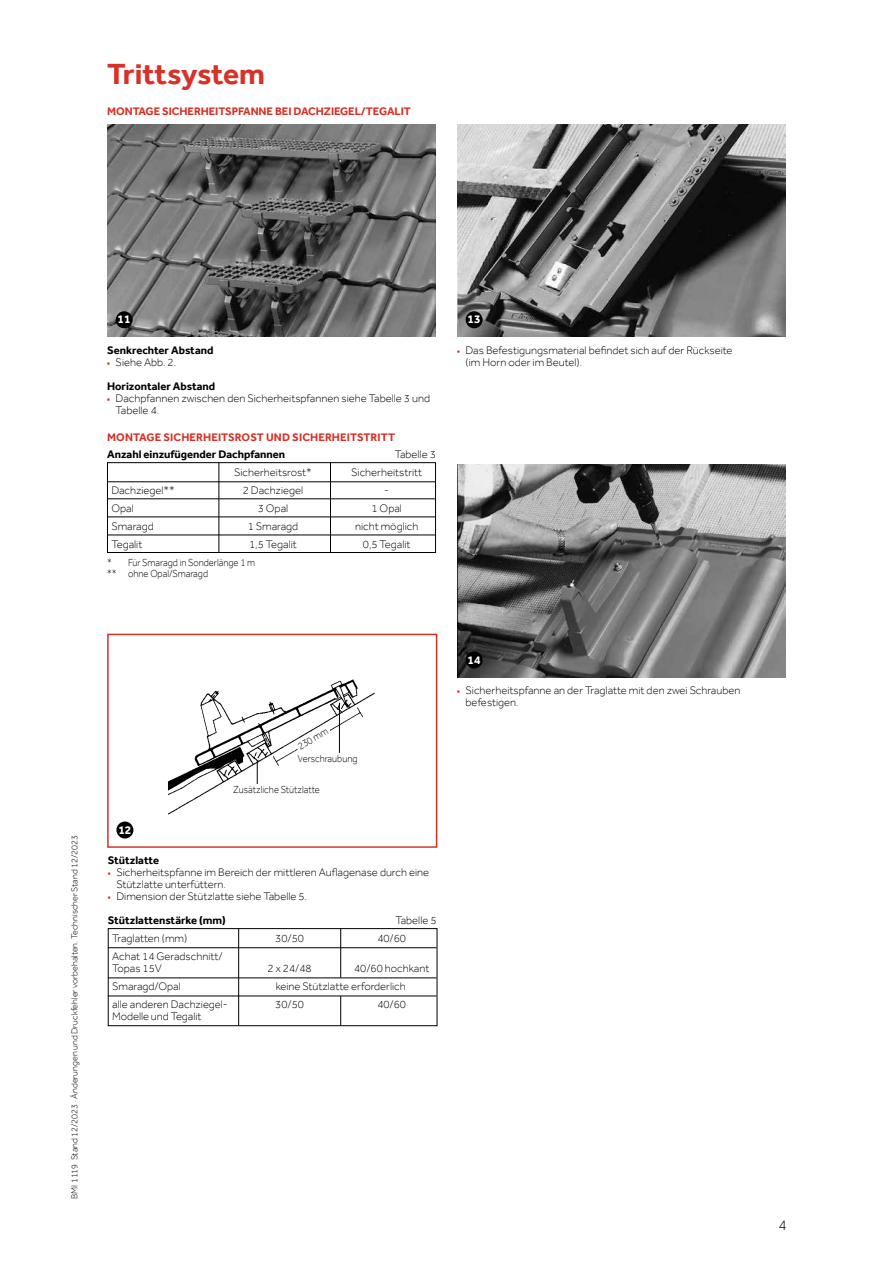
<style>
.page{position:relative;width:893px;height:1263px;background:#fff}
.page>*{position:absolute;margin:0;border:0;box-sizing:border-box;transform-origin:0 0}
.t1{font:700 30px "Effra";letter-spacing:-.01em;color:#d63228}
.t2{font:300 15px "Effra";color:#000}
.t3{font:700 12px "Effra";color:#fff}
.t4{font:300 11.25px/12px "Effra";color:#000}
.t5{font:700 11.25px/24px "Effra";color:#000}
.t6{font:700 11.25px "Effra";letter-spacing:-.005em;color:#d63228}
.t7{font:300 10.5px/11.2px "Effra";color:#000;scale:.9 1}
.t8{font:300 9px "Effra";color:#000}
.s1{color:#d63228}
.s2{font-weight:300}
</style>
<div class="page">
<img style="left:107px;top:124px;width:329px;height:213px">
<img style="left:168px;top:679px;width:207px;height:136px">
<div style="left:107px;top:634px;width:330px;height:214px;border:2px solid #d63228"></div>
<img style="left:457px;top:124px;width:329px;height:213px">
<img style="left:457px;top:464px;width:329px;height:213px">
<div style="left:116px;top:311px;width:17px;height:17px;background:#000;border-radius:50%"></div>
<div style="left:116px;top:821px;width:17px;height:17px;background:#000;border-radius:50%"></div>
<div style="left:466px;top:311px;width:17px;height:17px;background:#000;border-radius:50%"></div>
<div style="left:466px;top:651px;width:17px;height:17px;background:#000;border-radius:50%"></div>
<hr style="left:107px;top:481px;width:329px;height:1px;background:#000">
<hr style="left:107px;top:498px;width:329px;height:1px;background:#000">
<hr style="left:107px;top:517px;width:329px;height:1px;background:#000">
<hr style="left:107px;top:535px;width:329px;height:1px;background:#000">
<div style="left:107px;top:462px;width:329px;height:91px;border:1px solid #000"></div>
<hr style="left:219px;top:462px;width:1px;height:90px;background:#000">
<hr style="left:330px;top:462px;width:1px;height:90px;background:#000">
<svg style="left:257px;top:761px;width:1px;height:23px"></svg>
<svg style="left:295px;top:726px;width:39px;height:31px"></svg>
<hr style="left:339px;top:703px;width:1px;height:50px;background:#000">
<svg style="left:340px;top:997px;width:1px;height:27px"></svg>
<div style="left:108px;top:928px;width:329px;height:98px;border:1px solid #000"></div>
<hr style="left:108px;top:947px;width:329px;height:1px;background:#000">
<hr style="left:108px;top:977px;width:329px;height:1px;background:#000">
<hr style="left:108px;top:996px;width:329px;height:1px;background:#000">
<hr style="left:340px;top:928px;width:1px;height:50px;background:#000">
<hr style="left:238px;top:928px;width:1px;height:97px;background:#000">
<h1 class="t1" style="left:107px;top:56px;width:159px">Trittsystem</h1>
<p class="t6" style="left:107px;top:104px;width:305px">MONTAGE SICHERHEITSPFANNE BEI DACHZIEGEL/TEGALIT</p>
<p class="t3" style="left:118px;top:312px;width:15px">11</p>
<p class="t5" style="left:107px;top:338px;width:108px">Senkrechter Abstand</p>
<p class="t5" style="left:107px;top:350px;width:110px"><span class="s1">■</span> <span class="s2">Siehe Abb. 2.<br></span>Horizontaler Abstand</p>
<p class="t4" style="left:116px;top:392px;width:316px;text-indent:-9px"><span class="s1">■</span> Dachpfannen zwischen den Sicherheitspfannen siehe Tabelle 3 und<br>Tabelle 4.</p>
<p class="t6" style="left:107px;top:430px;width:290px">MONTAGE SICHERHEITSROST UND SICHERHEITSTRITT</p>
<p class="t4" style="left:234px;top:466px;width:79px">Sicherheitsrost*</p>
<p class="t4" style="left:351px;top:466px;width:72px">Sicherheitstritt</p>
<p class="t4" style="left:111px;top:484px;width:65px">Dachziegel**</p>
<p class="t4" style="left:243px;top:484px;width:62px">2 Dachziegel</p>
<p class="t4" style="left:384px;top:484px;width:6px">-</p>
<p class="t4" style="left:111px;top:502px;width:24px">Opal</p>
<p class="t4" style="left:258px;top:502px;width:32px">3 Opal</p>
<p class="t4" style="left:371px;top:502px;width:32px">1 Opal</p>
<p class="t4" style="left:111px;top:520px;width:44px">Smaragd</p>
<p class="t4" style="left:248px;top:520px;width:52px">1 Smaragd</p>
<p class="t4" style="left:355px;top:520px;width:65px">nicht möglich</p>
<p class="t4" style="left:111px;top:539px;width:33px">Tegalit</p>
<p class="t4" style="left:249px;top:539px;width:49px">1,5 Tegalit</p>
<p class="t4" style="left:363px;top:539px;width:49px">0,5 Tegalit</p>
<p class="t5" style="left:107px;top:442px;width:179px">Anzahl einzufügender Dachpfannen</p>
<p class="t4" style="left:395px;top:448px;width:43px">Tabelle 3</p>
<p class="t7" style="left:107px;top:556px;width:166px">* Für Smaragd in Sonderlänge 1 m ** ohne Opal/Smaragd</p>
<p class="t3" style="left:468px;top:312px;width:15px">13</p>
<p class="t4" style="left:466px;top:344px;width:268px;text-indent:-9px"><span class="s1">■</span> Das Befestigungsmaterial befindet sich auf der Rückseite (im Horn oder im Beutel).</p>
<p class="t8" style="left:69px;top:1199px;width:366px;rotate:-90deg">BMI 1119 Stand 12/2023 · Änderungen und Druckfehler vorbehalten. Technischer Stand 12/2023</p>
<p class="t7" style="left:296px;top:742px;width:38px;rotate:-30deg">230 mm</p>
<p class="t7" style="left:297px;top:752px;width:68px">Verschraubung</p>
<p class="t3" style="left:118px;top:822px;width:15px">12</p>
<p class="t7" style="left:233px;top:783px;width:98px">Zusätzliche Stützlatte</p>
<p class="t5" style="left:108px;top:848px;width:53px">Stützlatte</p>
<p class="t4" style="left:116px;top:866px;width:314px;text-indent:-9px"><span class="s1">■</span> Sicherheitspfanne im Bereich der mittleren Auflagenase durch eine<br>Stützlatte unterfüttern.</p>
<p class="t4" style="left:108px;top:890px;width:201px"><span class="s1">■</span> Dimension der Stützlatte siehe Tabelle 5.</p>
<p class="t5" style="left:108px;top:908px;width:120px">Stützlattenstärke (mm)</p>
<p class="t4" style="left:395px;top:914px;width:43px">Tabelle 5</p>
<p class="t4" style="left:112px;top:932px;width:77px">Traglatten (mm)</p>
<p class="t4" style="left:275px;top:932px;width:30px">30/50</p>
<p class="t4" style="left:377px;top:932px;width:30px">40/60</p>
<p class="t4" style="left:112px;top:950px;width:112px">Achat 14 Geradschnitt/<br>Topas 15V</p>
<p class="t4" style="left:268px;top:962px;width:46px">2 x 24/48</p>
<p class="t4" style="left:354px;top:962px;width:77px">40/60 hochkant</p>
<p class="t4" style="left:112px;top:980px;width:70px">Smaragd/Opal</p>
<p class="t4" style="left:276px;top:980px;width:132px">keine Stützlatte erforderlich</p>
<p class="t4" style="left:112px;top:998px;width:117px">alle anderen Dachziegel-</p>
<p class="t4" style="left:275px;top:998px;width:30px">30/50</p>
<p class="t4" style="left:377px;top:998px;width:30px">40/60</p>
<p class="t4" style="left:112px;top:1010px;width:91px">Modelle und Tegalit</p>
<p class="t3" style="left:468px;top:652px;width:15px">14</p>
<p class="t4" style="left:466px;top:684px;width:276px;text-indent:-9px"><span class="s1">■</span> Sicherheitspfanne an der Traglatte mit den zwei Schrauben befestigen.</p>
<h2 class="t2" style="left:778px;top:1216px;width:10px">4</h2>
</div>
